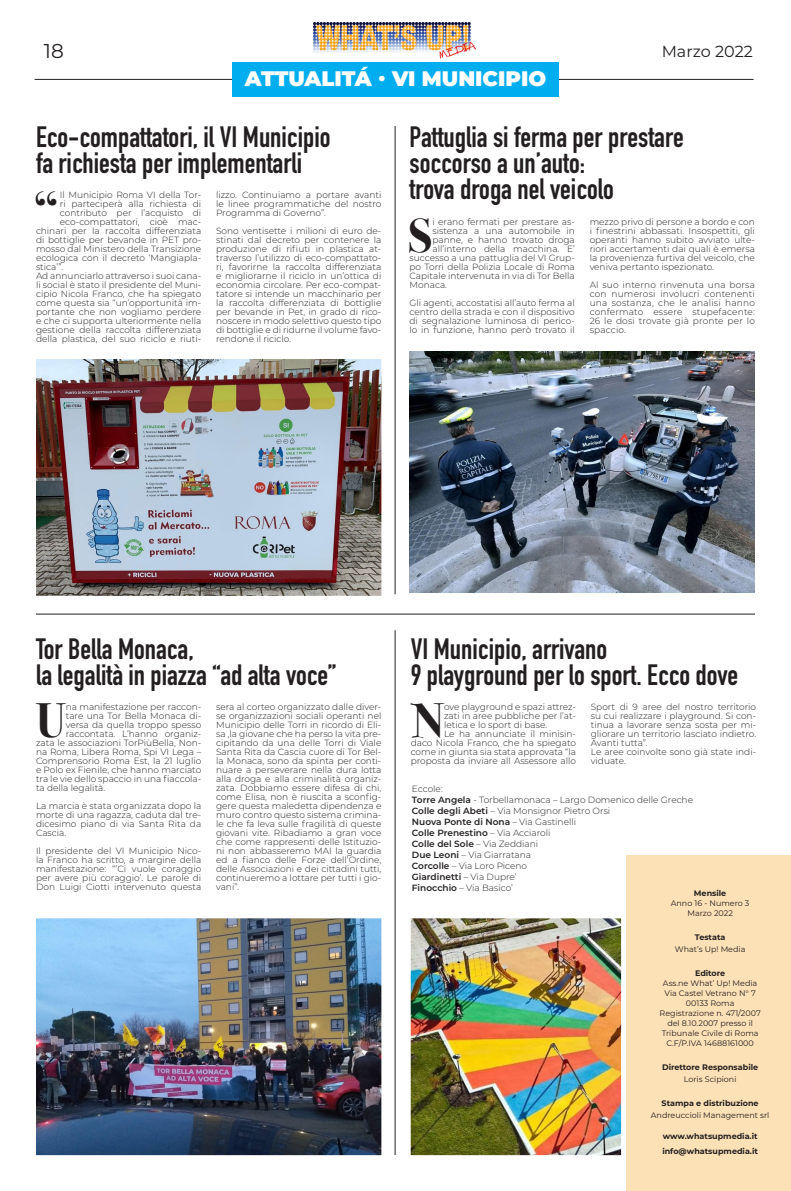
<style>
.page{position:relative;width:791px;height:1191px;background:#fff}
.page>*{position:absolute;margin:0;border:0;box-sizing:border-box;transform-origin:0 0}
.t1{font:700 48px "Bodoni Svty Two ITCTT";color:#231f20}
.t2{font:700 29px/26px "DIN Condensed";color:#231f20}
.t3{font:900 21px "Montserrat";color:#fff}
.t4{font:20px "Montserrat";color:#231f20}
.t5{font:16px "Montserrat";color:#231f20}
.t6{font:300 9px/9px "Montserrat";color:#231f20;text-align:justify}
.t7{font:600 9px "Montserrat";color:#231f20}
.t8{font:8px "Montserrat";color:#231f20}
.t9{font:700 8px "Montserrat";color:#231f20}
.s1{font-weight:600}
.s2{font-weight:300}
</style>
<div class="page">
<div style="left:627px;top:855px;width:164px;height:336px;background:#fce0b6"></div>
<img style="left:36px;top:359px;width:345px;height:237px">
<img style="left:36px;top:918px;width:345px;height:237px">
<img style="left:411px;top:918px;width:210px;height:237px">
<img style="left:410px;top:351px;width:345px;height:241px">
<img style="left:314px;top:23px;width:162px;height:36px">
<hr style="left:35px;top:79px;width:718px;height:1px;background:#231f20">
<hr style="left:36px;top:614px;width:719px;height:1px;background:#231f20">
<div style="left:232px;top:62px;width:326px;height:34px;background:#00aeef"></div>
<hr style="left:395px;top:126px;width:1px;height:468px;background:#231f20">
<hr style="left:395px;top:630px;width:1px;height:525px;background:#231f20">
<p class="t4" style="left:44px;top:38px;width:21px">18</p>
<p class="t5" style="left:662px;top:40px;width:93px">Marzo 2022</p>
<p class="t3" style="left:245px;top:63px;width:303px">ATTUALITÁ · VI MUNICIPIO</p>
<p class="t2" style="left:36px;top:123px;width:296px">Eco-compattatori, il VI Municipio</p>
<p class="t2" style="left:36px;top:149px;width:268px">fa richiesta per implementarli</p>
<p class="t1" style="left:33px;top:169px;width:28px">“</p>
<p class="t6" style="left:60px;top:190px;width:143px">Il Municipio Roma VI della Tor-</p>
<p class="t6" style="left:60px;top:199px;width:143px">ri parteciperà alla richiesta di</p>
<p class="t6" style="left:60px;top:208px;width:143px">contributo per l’acquisto di</p>
<p class="t6" style="left:60px;top:217px;width:143px">eco-compattatori, cioè mac-</p>
<p class="t6" style="left:36px;top:226px;width:167px">chinari per la raccolta differenziata</p>
<p class="t6" style="left:36px;top:235px;width:167px">di bottiglie per bevande in PET pro-</p>
<p class="t6" style="left:36px;top:244px;width:167px">mosso dal Ministero della Transizione</p>
<p class="t6" style="left:36px;top:253px;width:167px">ecologica con il decreto ‘Mangiapla-</p>
<p class="t6" style="left:36px;top:262px;width:29px">stica’”.</p>
<p class="t6" style="left:36px;top:271px;width:167px">Ad annunciarlo attraverso i suoi cana&shy;li social è stato il presidente del Muni&shy;cipio Nicola Franco, che ha spiegato come questa sia “un’opportunità im&shy;portante che non vogliamo perdere e che ci supporta ulteriormente nella gestione della raccolta differenziata della plastica, del suo riciclo e riuti-</p>
<p class="t6" style="left:216px;top:190px;width:167px">lizzo. Continuiamo a portare avanti le linee programmatiche del nostro Programma di Governo”.</p>
<p class="t6" style="left:216px;top:226px;width:167px">Sono ventisette i milioni di euro de&shy;stinati dal decreto per contenere la produzione di rifiuti in plastica at&shy;traverso l’utilizzo di eco-compattato&shy;ri, favorirne la raccolta differenziata e migliorarne il riciclo in un’ottica di economia circolare. Per eco-compat&shy;tatore si intende un macchinario per la raccolta differenziata di bottiglie per bevande in Pet, in grado di rico&shy;noscere in modo selettivo questo tipo di bottiglie e di ridurne il volume favo&shy;rendone il riciclo.</p>
<p class="t2" style="left:410px;top:123px;width:276px">Pattuglia si ferma per prestare soccorso a un’auto:</p>
<p class="t2" style="left:410px;top:175px;width:206px">trova droga nel veicolo</p>
<p class="t1" style="left:409px;top:196px;width:25px">S</p>
<p class="t6" style="left:432px;top:217px;width:144px">i erano fermati per prestare as-</p>
<p class="t6" style="left:432px;top:226px;width:144px">sistenza a una automobile in</p>
<p class="t6" style="left:432px;top:235px;width:144px">panne, e hanno trovato droga</p>
<p class="t6" style="left:432px;top:244px;width:144px">all’interno della macchina. E’</p>
<p class="t6" style="left:410px;top:253px;width:167px">successo a una pattuglia del VI Grup-</p>
<p class="t6" style="left:410px;top:262px;width:167px">po Torri della Polizia Locale di Roma</p>
<p class="t6" style="left:410px;top:271px;width:167px">Capitale intervenuta in via di Tor Bella</p>
<p class="t6" style="left:410px;top:280px;width:39px">Monaca.</p>
<p class="t6" style="left:410px;top:298px;width:167px">Gli agenti, accostatisi all’auto ferma al centro della strada e con il dispositivo di segnalazione luminosa di perico&shy;lo in funzione, hanno però trovato il</p>
<p class="t6" style="left:590px;top:217px;width:167px">mezzo privo di persone a bordo e con i finestrini abbassati. Insospettiti, gli operanti hanno subito avviato ulte&shy;riori accertamenti dai quali è emersa la provenienza furtiva del veicolo, che veniva pertanto ispezionato.</p>
<p class="t6" style="left:590px;top:280px;width:167px">Al suo interno rinvenuta una borsa con numerosi involucri contenenti una sostanza, che le analisi hanno confermato essere stupefacente:<br>26 le dosi trovate già pronte per lo spaccio.</p>
<p class="t2" style="left:36px;top:635px;width:159px">Tor Bella Monaca,</p>
<p class="t2" style="left:36px;top:661px;width:302px">la legalità in piazza “ad alta voce”</p>
<p class="t2" style="left:411px;top:635px;width:198px">VI Municipio, arrivano</p>
<p class="t2" style="left:411px;top:661px;width:329px">9 playground per lo sport. Ecco dove</p>
<p class="t1" style="left:36px;top:681px;width:31px">U</p>
<p class="t6" style="left:66px;top:702px;width:137px">na manifestazione per raccon-</p>
<p class="t6" style="left:66px;top:711px;width:137px">tare una Tor Bella Monaca di-</p>
<p class="t6" style="left:66px;top:720px;width:137px">versa da quella troppo spesso</p>
<p class="t6" style="left:66px;top:729px;width:137px">raccontata. L’hanno organiz-</p>
<p class="t6" style="left:36px;top:738px;width:167px">zata le associazioni TorPiùBella, Non-</p>
<p class="t6" style="left:36px;top:747px;width:167px">na Roma, Libera Roma, Spi VI Lega –</p>
<p class="t6" style="left:36px;top:756px;width:167px">Comprensorio Roma Est, la 21 luglio</p>
<p class="t6" style="left:36px;top:765px;width:167px">e Polo ex Fienile, che hanno marciato</p>
<p class="t6" style="left:36px;top:774px;width:167px">tra le vie dello spaccio in una fiaccola-</p>
<p class="t6" style="left:36px;top:783px;width:71px">ta della legalità.</p>
<p class="t6" style="left:36px;top:801px;width:167px">La marcia è stata organizzata dopo la morte di una ragazza, caduta dal tre&shy;dicesimo piano di via Santa Rita da Cascia.</p>
<p class="t6" style="left:36px;top:846px;width:167px">Il presidente del VI Municipio Nico&shy;la Franco ha scritto, a margine della manifestazione: “’Ci vuole coraggio per avere più coraggio’. Le parole di Don Luigi Ciotti intervenuto questa</p>
<p class="t6" style="left:216px;top:702px;width:167px">sera al corteo organizzato dalle diver&shy;se organizzazioni sociali operanti nel Municipio delle Torri in ricordo di Eli&shy;sa ,la giovane che ha perso la vita pre&shy;cipitando da una delle Torri di Viale Santa Rita da Cascia cuore di Tor Bel&shy;la Monaca, sono da spinta per conti&shy;nuare a perseverare nella dura lotta alla droga e alla criminalità organiz&shy;zata. Dobbiamo essere difesa di chi, come Elisa, non è riuscita a sconfig&shy;gere questa maledetta dipendenza e muro contro questo sistema crimina&shy;le che fa leva sulle fragilità di queste giovani vite. Ribadiamo a gran voce che come rappresenti delle Istituzio&shy;ni non abbasseremo MAI la guardia ed a fianco delle Forze dell’Ordine, delle Associazioni e dei cittadini tutti, continueremo a lottare per tutti i gio&shy;vani”.</p>
<p class="t1" style="left:412px;top:681px;width:33px">N</p>
<p class="t6" style="left:444px;top:702px;width:133px">ove playground e spazi attrez&shy;zati in aree pubbliche per l’at&shy;letica e lo sport di base.</p>
<p class="t6" style="left:591px;top:702px;width:167px">Sport di 9 aree del nostro territorio su cui realizzare i playground. Si con&shy;tinua a lavorare senza sosta per mi&shy;gliorare un territorio lasciato indietro.<br>Avanti tutta”.</p>
<p class="t6" style="left:591px;top:747px;width:167px">Le aree coinvolte sono già state indi&shy;viduate.</p>
<p class="t6" style="left:411px;top:729px;width:167px;text-indent:33px">Le ha annunciate il minisin&shy;daco Nicola Franco, che ha spiegato come in giunta sia stata approvata “la proposta da inviare all Assessore allo</p>
<p class="t6" style="left:412px;top:784px;width:32px">Eccole:</p>
<p class="t6" style="left:412px;top:795px;width:283px"><span class="s1">Torre Angela</span> - Torbellamonaca – Largo Domenico delle Greche</p>
<p class="t6" style="left:412px;top:806px;width:200px"><span class="s1">Colle degli Abeti</span> – Via Monsignor Pietro Orsi</p>
<p class="t7" style="left:412px;top:815px;width:166px">Nuova Ponte di Nona <span class="s2">– Via Gastinelli</span></p>
<p class="t7" style="left:412px;top:826px;width:140px">Colle Prenestino <span class="s2">– Via Acciaroli</span></p>
<p class="t7" style="left:412px;top:837px;width:128px">Colle del Sole <span class="s2">– Via Zeddiani</span></p>
<p class="t6" style="left:412px;top:850px;width:121px"><span class="s1">Due Leoni</span> – Via Giarratana</p>
<p class="t6" style="left:412px;top:861px;width:117px"><span class="s1">Corcolle</span> – Via Loro Piceno</p>
<p class="t7" style="left:412px;top:870px;width:106px">Giardinetti <span class="s2">– Via Dupre’</span></p>
<p class="t6" style="left:412px;top:883px;width:103px"><span class="s1">Finocchio</span> – Via Basico’</p>
<p class="t9" style="left:694px;top:887px;width:34px">Mensile</p>
<p class="t8" style="left:671px;top:897px;width:80px">Anno 16 - Numero 3</p>
<p class="t8" style="left:687px;top:907px;width:47px">Marzo 2022</p>
<p class="t9" style="left:695px;top:931px;width:32px">Testata</p>
<p class="t8" style="left:675px;top:943px;width:72px">What’s Up! Media</p>
<p class="t9" style="left:695px;top:967px;width:32px">Editore</p>
<p class="t8" style="left:663px;top:977px;width:96px">Ass.ne What’ Up! Media</p>
<p class="t8" style="left:664px;top:987px;width:93px">Via Castel Vetrano N° 7</p>
<p class="t8" style="left:686px;top:997px;width:50px">00133 Roma</p>
<p class="t8" style="left:659px;top:1007px;width:103px">Registrazione n. 471/2007</p>
<p class="t8" style="left:667px;top:1017px;width:87px">del 8.10.2007 presso il</p>
<p class="t8" style="left:662px;top:1027px;width:98px">Tribunale Civile di Roma</p>
<p class="t8" style="left:666px;top:1037px;width:89px">C.F/P.IVA 14688161000</p>
<p class="t9" style="left:662px;top:1061px;width:98px">Direttore Responsabile</p>
<p class="t8" style="left:684px;top:1073px;width:54px">Loris Scipioni</p>
<p class="t9" style="left:662px;top:1097px;width:98px">Stampa e distribuzione</p>
<p class="t8" style="left:651px;top:1109px;width:120px">Andreuccioli Management srl</p>
<p class="t9" style="left:663px;top:1130px;width:96px">www.whatsupmedia.it</p>
<p class="t9" style="left:662px;top:1145px;width:97px">info@whatsupmedia.it</p>
</div>
